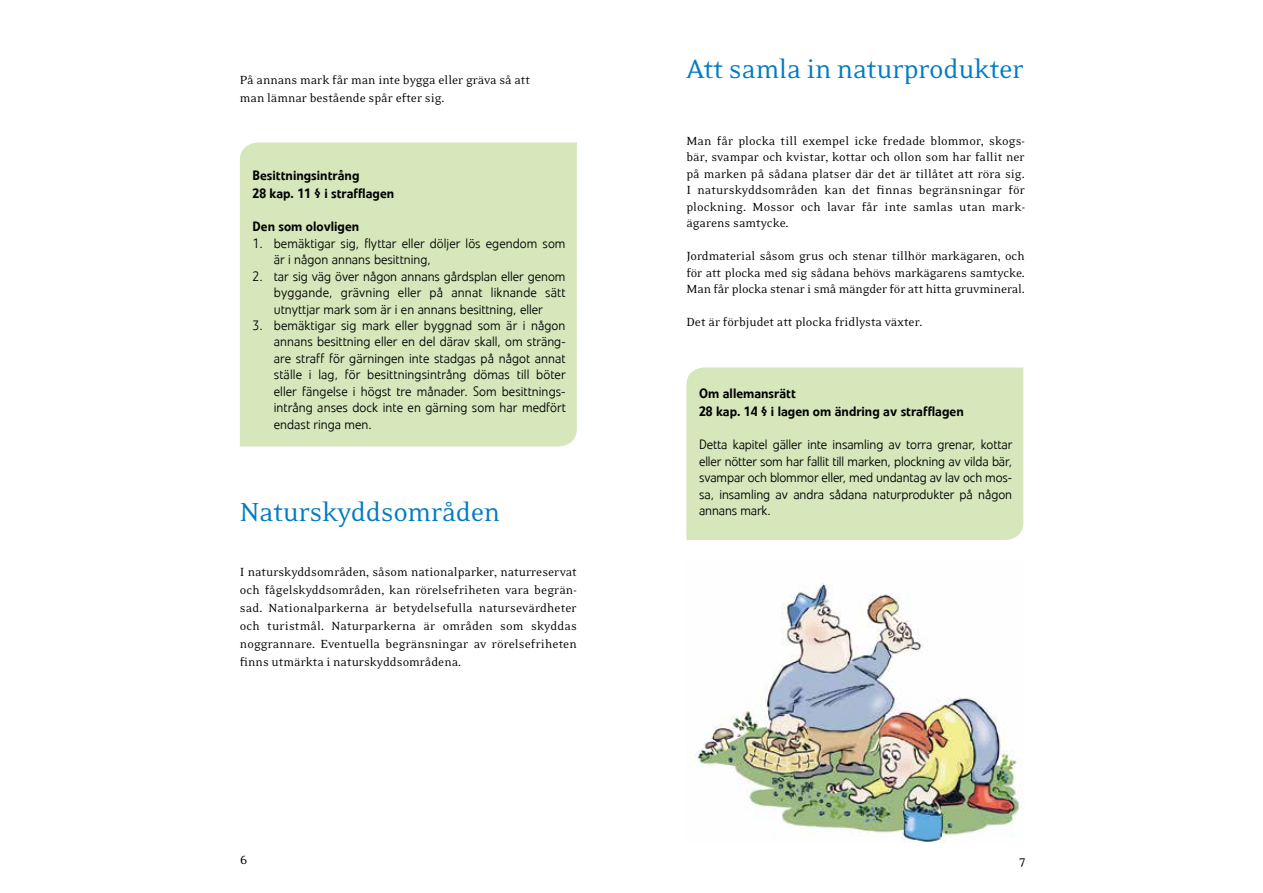
<style>
.page{position:relative;width:1263px;height:893px;background:#fff}
.page>*{position:absolute;margin:0;border:0;box-sizing:border-box;transform-origin:0 0}
.t1{font:30px "Eidetic Neo OT";letter-spacing:-.015em;color:#007bc4}
.t2{font:13.5px/16.5px "Eidetic Neo OT";letter-spacing:-.005em;color:#000;text-align:justify}
.t3{font:300 13.5px/16.5px "Veto Com";color:#000;text-align:justify}
.t4{font:500 13.5px/18px "Veto Com";color:#000}
</style>
<div class="page">
<div style="left:240px;top:142px;width:337px;height:304px;background:#d6e7bc"></div>
<div style="left:686px;top:367px;width:337px;height:173px;background:#d6e7bc"></div>
<img style="left:690px;top:582px;width:330px;height:260px">
<p class="t2" style="left:240px;top:71px;width:292px;line-height:18px">På annans mark får man inte bygga eller gräva så att man lämnar bestående spår efter sig.</p>
<h1 class="t1" style="left:686px;top:53px;width:339px">Att samla in naturprodukter</h1>
<p class="t2" style="left:686px;top:133px;width:340px">Man får plocka till exempel icke fredade blommor, skogs&shy;bär, svampar och kvistar, kottar och ollon som har fallit ner på marken på sådana platser där det är tillåtet att röra sig.<br>I naturskyddsområden kan det finnas begränsningar för plockning. Mossor och lavar får inte samlas utan mark&shy;ägarens samtycke.</p>
<p class="t2" style="left:686px;top:248px;width:340px">Jordmaterial såsom grus och stenar tillhör markägaren, och för att plocka med sig sådana behövs markägarens samtycke.<br>Man får plocka stenar i små mängder för att hitta gruvmineral.</p>
<p class="t2" style="left:686px;top:314px;width:238px">Det är förbjudet att plocka fridlysta växter.</p>
<p class="t4" style="left:253px;top:166px;width:143px">Besittningsintrång<br>28 kap. 11 § i strafflagen</p>
<p class="t4" style="left:253px;top:217px;width:108px">Den som olovligen</p>
<p class="t3" style="left:274px;top:235px;width:293px;text-indent:-21px">1. bemäktigar sig, flyttar eller döljer lös egendom som är i någon annans besittning,</p>
<p class="t3" style="left:274px;top:268px;width:293px;text-indent:-21px">2. tar sig väg över någon annans gårdsplan eller genom byggande, grävning eller på annat liknande sätt utnyttjar mark som är i en annans besittning, eller</p>
<p class="t3" style="left:274px;top:317px;width:293px;text-indent:-21px">3. bemäktigar sig mark eller byggnad som är i någon annans besittning eller en del därav skall, om sträng&shy;are straff för gärningen inte stadgas på något annat ställe i lag, för besittningsintrång dömas till böter eller fängelse i högst tre månader. Som besittnings&shy;intrång anses dock inte en gärning som har medfört endast ringa men.</p>
<p class="t4" style="left:699px;top:385px;width:266px">Om allemansrätt<br>28 kap. 14 § i lagen om ändring av strafflagen</p>
<p class="t3" style="left:699px;top:436px;width:315px">Detta kapitel gäller inte insamling av torra grenar, kottar eller nötter som har fallit till marken, plockning av vilda bär, svampar och blommor eller, med undantag av lav och mos&shy;sa, insamling av andra sådana naturprodukter på någon</p>
<h1 class="t1" style="left:240px;top:497px;width:262px">Naturskyddsområden</h1>
<p class="t3" style="left:699px;top:502px;width:73px">annans mark.</p>
<p class="t2" style="left:240px;top:563px;width:339px;line-height:18px">I naturskyddsområden, såsom nationalparker, naturreservat och fågelskyddsområden, kan rörelsefriheten vara begrän&shy;sad. Nationalparkerna är betydelsefulla natursevärdheter och turistmål. Naturparkerna är områden som skyddas noggrannare. Eventuella begränsningar av rörelsefriheten finns utmärkta i naturskyddsområdena.</p>
<p class="t2" style="left:240px;top:852px;width:9px">6</p>
<p class="t2" style="left:1019px;top:852px;width:8px">7</p>
</div>
